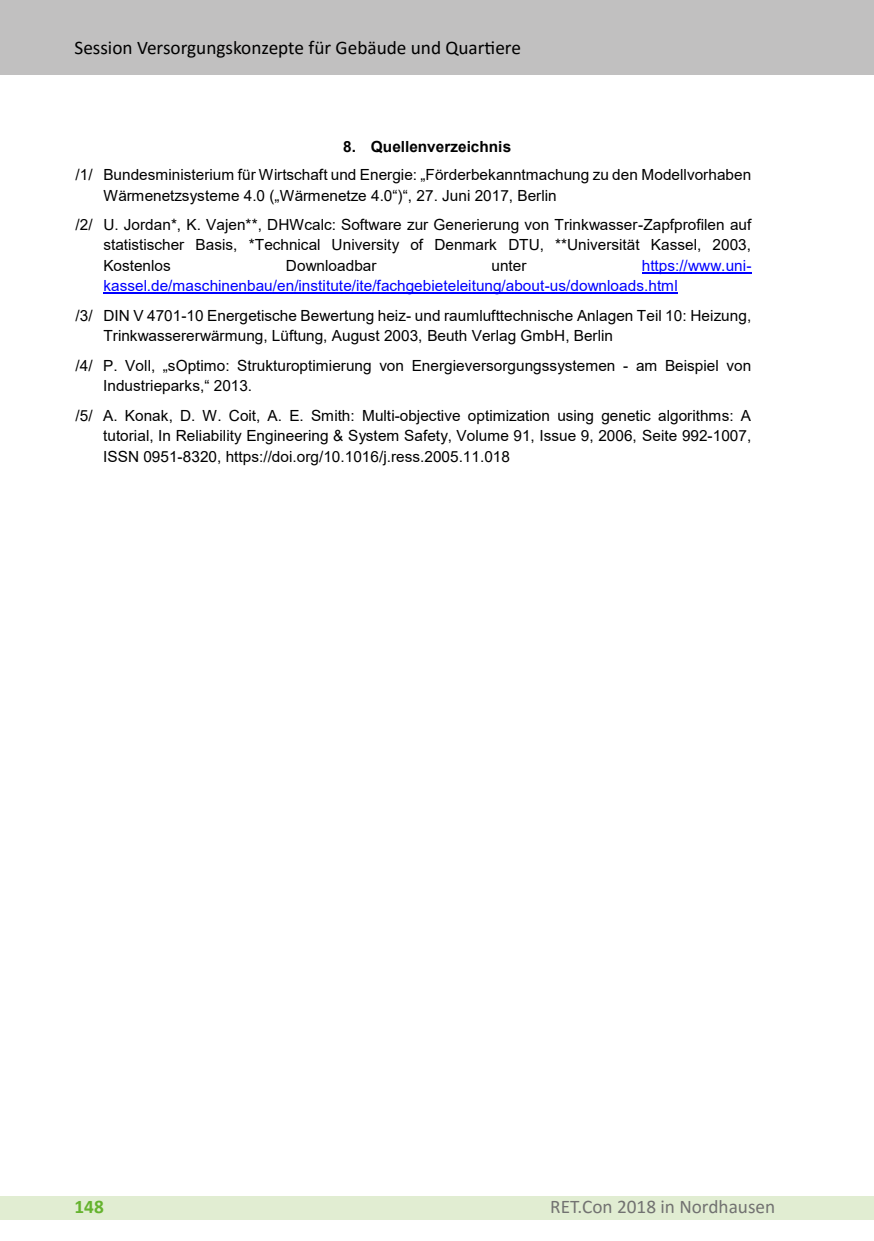
<style>
.page{position:relative;width:874px;height:1241px;background:#fff}
.page>*{position:absolute;margin:0;border:0;box-sizing:border-box;transform-origin:0 0}
.t1{font:19.25px "Calibri";color:#000}
.t2{font:19.25px "Calibri";color:#727271}
.t3{font:700 19.25px "Calibri";color:#65b32e}
.t4{font:15.4px/20.3px "Arial";color:#000}
.t5{font:15.4px/20.3px "Arial";color:#00f}
.t6{font:700 15.4px "Arial";color:#000}
</style>
<div class="page">
<div style="left:0;top:1196px;width:873px;height:23px;background:#e1edd2"></div>
<div style="left:0;top:0;width:873px;height:74px;background:#c1c0c0"></div>
<hr style="left:641px;top:272px;width:110px;height:1px;background:#00f">
<hr style="left:103px;top:293px;width:574px;height:1px;background:#00f">
<p class="t1" style="left:74px;top:34px;width:448px">Session Versorgungskonzepte für Gebäude und Quartiere</p>
<p class="t6" style="left:343px;top:136px;width:169px">8. Quellenverzeichnis</p>
<p class="t4" style="left:103px;top:164px;width:649px;text-indent:-28px">/1/ Bundesministerium für Wirtschaft und Energie: „Förderbekanntmachung zu den Modellvorhaben<br>Wärmenetzsysteme 4.0 („Wärmenetze 4.0“)“, 27. Juni 2017, Berlin</p>
<p class="t4" style="left:103px;top:214px;width:649px;text-align:justify;text-indent:-28px">/2/ U. Jordan*, K. Vajen**, DHWcalc: Software zur Generierung von Trinkwasser-Zapfprofilen auf statistischer Basis, *Technical University of Denmark DTU, **Universität Kassel, 2003, Kostenlos</p>
<p class="t5" style="left:103px;top:255px;width:649px;text-indent:538px">https://www.uni&shy;kassel.de/maschinenbau/en/institute/ite/fachgebieteleitung/about-us/downloads.html</p>
<p class="t4" style="left:103px;top:305px;width:649px;text-indent:-28px">/3/ DIN V 4701-10 Energetische Bewertung heiz- und raumlufttechnische Anlagen Teil 10: Heizung,<br>Trinkwassererwärmung, Lüftung, August 2003, Beuth Verlag GmbH, Berlin</p>
<p class="t4" style="left:103px;top:355px;width:649px;text-indent:-28px">/4/ P. Voll, „sOptimo: Strukturoptimierung von Energieversorgungssystemen - am Beispiel von<br>Industrieparks,“ 2013.</p>
<p class="t4" style="left:103px;top:405px;width:649px;text-align:justify;text-indent:-28px">/5/ A. Konak, D. W. Coit, A. E. Smith: Multi-objective optimization using genetic algorithms: A tutorial, In Reliability Engineering &amp; System Safety, Volume 91, Issue 9, 2006, Seite 992-1007, ISSN 0951-8320, https://doi.org/10.1016/j.ress.2005.11.018</p>
<p class="t4" style="left:286px;top:255px;width:92px">Downloadbar</p>
<p class="t4" style="left:491px;top:255px;width:36px">unter</p>
<p class="t3" style="left:74px;top:1192px;width:31px">148</p>
<p class="t2" style="left:550px;top:1193px;width:226px">RET.Con 2018 in Nordhausen</p>
</div>
